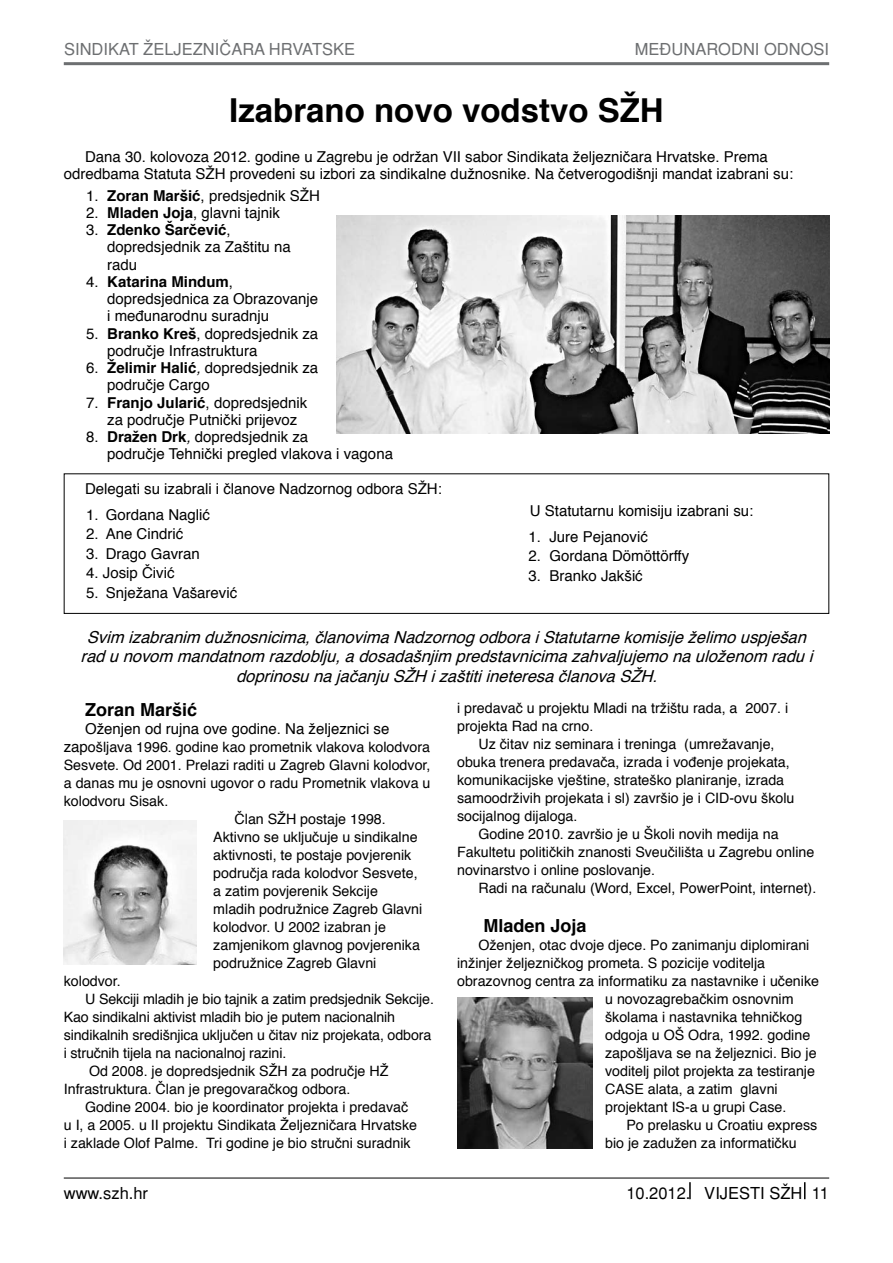
<style>
.page{position:relative;width:893px;height:1263px;background:#fff}
.page>*{position:absolute;margin:0;border:0;box-sizing:border-box;transform-origin:0 0}
.t1{font:700 33px "Helvetica";color:#000}
.t2{font:700 18px "Helvetica";color:#000}
.t3{font:italic 16.5px/19.8px "Helvetica";color:#000;text-align:center}
.t4{font:16.5px "Helvetica";color:#6d6f71}
.t5{font:16.5px "Helvetica";color:#000}
.t6{font:15px/17.2px "Helvetica";color:#000}
.t7{font:14.25px/18px "Helvetica";color:#000}
.s1{font-weight:700}
.s2{font-style:italic}
.s3{font-size:15px}
</style>
<div class="page">
<hr style="left:64px;top:62px;width:765px;height:3px;background:#6d6f71">
<hr style="left:64px;top:1178px;width:765px;height:1px;background:#000">
<svg style="left:689px;top:1182px;width:2px;height:17px"></svg>
<svg style="left:804px;top:1182px;width:1px;height:17px"></svg>
<img style="left:64px;top:821px;width:132px;height:144px">
<img style="left:457px;top:998px;width:135px;height:150px">
<img style="left:336px;top:215px;width:493px;height:219px">
<div style="left:64px;top:473px;width:765px;height:141px;border:1px solid #000"></div>
<p class="t4" style="left:64px;top:40px;width:292px">SINDIKAT ÆELJEZNI»ARA HRVATSKE</p>
<p class="t4" style="left:635px;top:40px;width:196px">ME–UNARODNI ODNOSI</p>
<h1 class="t1" style="left:229px;top:80px;width:436px">Izabrano novo vodstvo SŽH</h1>
<p class="t6" style="left:64px;top:147px;width:731px;text-align:center">Dana 30. kolovoza 2012. godine u Zagrebu je održan VII sabor Sindikata željezničara Hrvatske. Prema odredbama Statuta SŽH provedeni su izbori za sindikalne dužnosnike. Na četverogodišnji mandat izabrani su:</p>
<p class="t6" style="left:86px;top:186px;width:235px">1. <span class="s1">Zoran Maršić</span>, predsjednik SŽH</p>
<p class="t6" style="left:86px;top:203px;width:195px">2. <span class="s1">Mladen Joja</span>, glavni tajnik</p>
<p class="t6" style="left:107px;top:221px;width:185px;text-indent:-21px">3. <span class="s1">Zdenko Šarčević</span>, dopredsjednik za Zaštitu na radu</p>
<p class="t6" style="left:107px;top:272px;width:212px;text-indent:-21px">4. <span class="s1">Katarina Mindum</span>, dopredsjednica za Obrazovanje i međunarodnu suradnju</p>
<p class="t6" style="left:107px;top:324px;width:212px;text-indent:-21px">5. <span class="s1">Branko Kreš</span>, dopredsjednik za područje Infrastruktura</p>
<p class="t6" style="left:107px;top:359px;width:212px;text-indent:-21px">6. <span class="s1">Želimir Halić</span><span class="s2">,</span>dopredsjednik za područje Cargo</p>
<p class="t6" style="left:107px;top:393px;width:202px;text-indent:-21px">7. <span class="s1">Franjo Jularić</span>, dopredsjednik za područje Putnički prijevoz</p>
<p class="t6" style="left:107px;top:428px;width:287px;text-indent:-21px">8. <span class="s1">Dražen Drk</span><span class="s2">,</span>dopredsjednik za<br>područje Tehnički pregled vlakova i vagona</p>
<p class="t6" style="left:85px;top:480px;width:358px">Delegati su izabrali i članove Nadzornog odbora SŽH:</p>
<p class="t6" style="left:86px;top:506px;width:125px">1. Gordana Naglić</p>
<p class="t6" style="left:86px;top:525px;width:99px">2. Ane Cindrić</p>
<p class="t6" style="left:86px;top:544px;width:115px">3. Drago Gavran</p>
<p class="t6" style="left:86px;top:564px;width:90px">4. Josip Čivić</p>
<p class="t6" style="left:86px;top:583px;width:152px">5. Snježana Vašarević</p>
<p class="t6" style="left:530px;top:502px;width:225px">U Statutarnu komisiju izabrani su:</p>
<p class="t6" style="left:528px;top:528px;width:121px">1. Jure Pejanović</p>
<p class="t6" style="left:528px;top:547px;width:162px">2. Gordana Dömöttörffy</p>
<p class="t6" style="left:528px;top:566px;width:116px">3. Branko Jakšić</p>
<p class="t3" style="left:81px;top:626px;width:741px">Svim izabranim dužnosnicima,članovimaNadzornogodboraiStatutarnekomisiježelimouspješan radunovom mandatnom razdoblju,adosadašnjim predstavnicimazahvaljujemonauloženom radui doprinosunajačanjuSŽHizaštitiineteresačlanovaSŽH.</p>
<p class="t2" style="left:85px;top:693px;width:114px">Zoran Maršić</p>
<p class="t6" style="left:85px;top:719px;width:306px">Oženjen od rujna ove godine. Na željeznici se</p>
<p class="t7" style="left:64px;top:737px;width:368px"><span class="s3">zap</span>ošljava 1996. godine kao prometnik vlakova kolodvora</p>
<p class="t7" style="left:64px;top:755px;width:368px">Sesvete. Od 2001. Prelazi raditi u Zagreb Glavni kolodvor,</p>
<p class="t7" style="left:64px;top:773px;width:368px">a danas mu je osnovni ugovor o radu Prometnik vlakova u</p>
<p class="t7" style="left:64px;top:791px;width:106px">kolodvoru Sisak.</p>
<p class="t7" style="left:235px;top:809px;width:153px">Član SŽH postaje 1998.</p>
<p class="t7" style="left:213px;top:827px;width:206px">Aktivno se uključuje u sindikalne</p>
<p class="t7" style="left:213px;top:845px;width:200px">aktivnosti, te postaje povjerenik</p>
<p class="t7" style="left:213px;top:863px;width:206px">područja rada kolodvor Sesvete,</p>
<p class="t7" style="left:213px;top:881px;width:166px">a zatim povjerenik Sekcije</p>
<p class="t7" style="left:213px;top:899px;width:211px">mladih podružnice Zagreb Glavni</p>
<p class="t7" style="left:213px;top:917px;width:174px">kolodvor. U 2002 izabran je</p>
<p class="t7" style="left:213px;top:935px;width:208px">zamjenikom glavnog povjerenika</p>
<p class="t7" style="left:213px;top:953px;width:165px">podružnice Zagreb Glavni</p>
<p class="t7" style="left:64px;top:971px;width:59px">kolodvor.</p>
<p class="t7" style="left:85px;top:989px;width:350px">U Sekciji mladih je bio tajnik a zatim predsjednik Sekcije.</p>
<p class="t7" style="left:64px;top:1007px;width:333px">Kao sindikalni aktivist mladih bio je putem nacionalnih</p>
<p class="t7" style="left:64px;top:1025px;width:369px">sindikalnih središnjica uključen u čitav niz projekata, odbora</p>
<p class="t7" style="left:64px;top:1043px;width:224px">i stručnih tijela na nacionalnoj razini.</p>
<p class="t7" style="left:89px;top:1061px;width:301px">Od 2008. je dopredsjednik SŽH za područje HŽ</p>
<p class="t7" style="left:64px;top:1079px;width:288px">Infrastruktura. Član je pregovaračkog odbora.</p>
<p class="t7" style="left:85px;top:1097px;width:325px">Godine 2004. bio je koordinator projekta i predavač</p>
<p class="t7" style="left:64px;top:1115px;width:355px">u I, a 2005. u II projektu Sindikata Željezničara Hrvatske</p>
<p class="t7" style="left:64px;top:1133px;width:348px">i zaklade Olof Palme. Tri godine je bio stručni suradnik</p>
<p class="t7" style="left:457px;top:698px;width:333px">i predavač u projektu Mladi na tržištu rada, a 2007. i projekta Rad na crno.</p>
<p class="t7" style="left:457px;top:734px;width:339px;text-indent:21px">Uz čitav niz seminara i treninga (umrežavanje, obuka trenera predavača, izrada i vođenje projekata, komunikacijske vještine, strateško planiranje, izrada samoodrživih projekata i sl) završio je i CID-ovu školu socijalnog dijaloga.</p>
<p class="t7" style="left:457px;top:824px;width:359px;text-indent:21px">Godine 2010. završio je u Školi novih medija na<br>Fakultetu političkih znanosti Sveučilišta u Zagrebu online novinarstvo i online poslovanje.</p>
<p class="t7" style="left:478px;top:878px;width:339px">Radi na računalu (Word, Excel, PowerPoint, internet).</p>
<p class="t2" style="left:483px;top:909px;width:105px">Mladen Joja</p>
<p class="t7" style="left:478px;top:935px;width:333px">Oženjen, otac dvoje djece. Po zanimanju diplomirani</p>
<p class="t7" style="left:457px;top:953px;width:310px">inžinjer željezničkog prometa. S pozicije voditelja</p>
<p class="t7" style="left:457px;top:971px;width:363px">obrazovnog centra za informatiku za nastavnike i učenike</p>
<p class="t7" style="left:605px;top:989px;width:190px">u novozagrebačkim osnovnim</p>
<p class="t7" style="left:605px;top:1007px;width:199px">školama i nastavnika tehničkog</p>
<p class="t7" style="left:605px;top:1025px;width:207px">odgoja u OŠ Odra, 1992. godine</p>
<p class="t7" style="left:605px;top:1043px;width:213px">zapošljava se na željeznici. Bio je</p>
<p class="t7" style="left:605px;top:1061px;width:211px">voditelj pilot projekta za testiranje</p>
<p class="t7" style="left:605px;top:1079px;width:174px">CASE alata, a zatim glavni</p>
<p class="t7" style="left:605px;top:1097px;width:183px">projektant IS-a u grupi Case.</p>
<p class="t7" style="left:626px;top:1115px;width:192px">Po prelasku u Croatiu express</p>
<p class="t7" style="left:605px;top:1133px;width:193px">bio je zadužen za informatičku</p>
<p class="t5" style="left:64px;top:1183px;width:86px">www.szh.hr</p>
<p class="t5" style="left:626px;top:1183px;width:204px">10.2012. VIJESTI SÆH 11</p>
</div>
